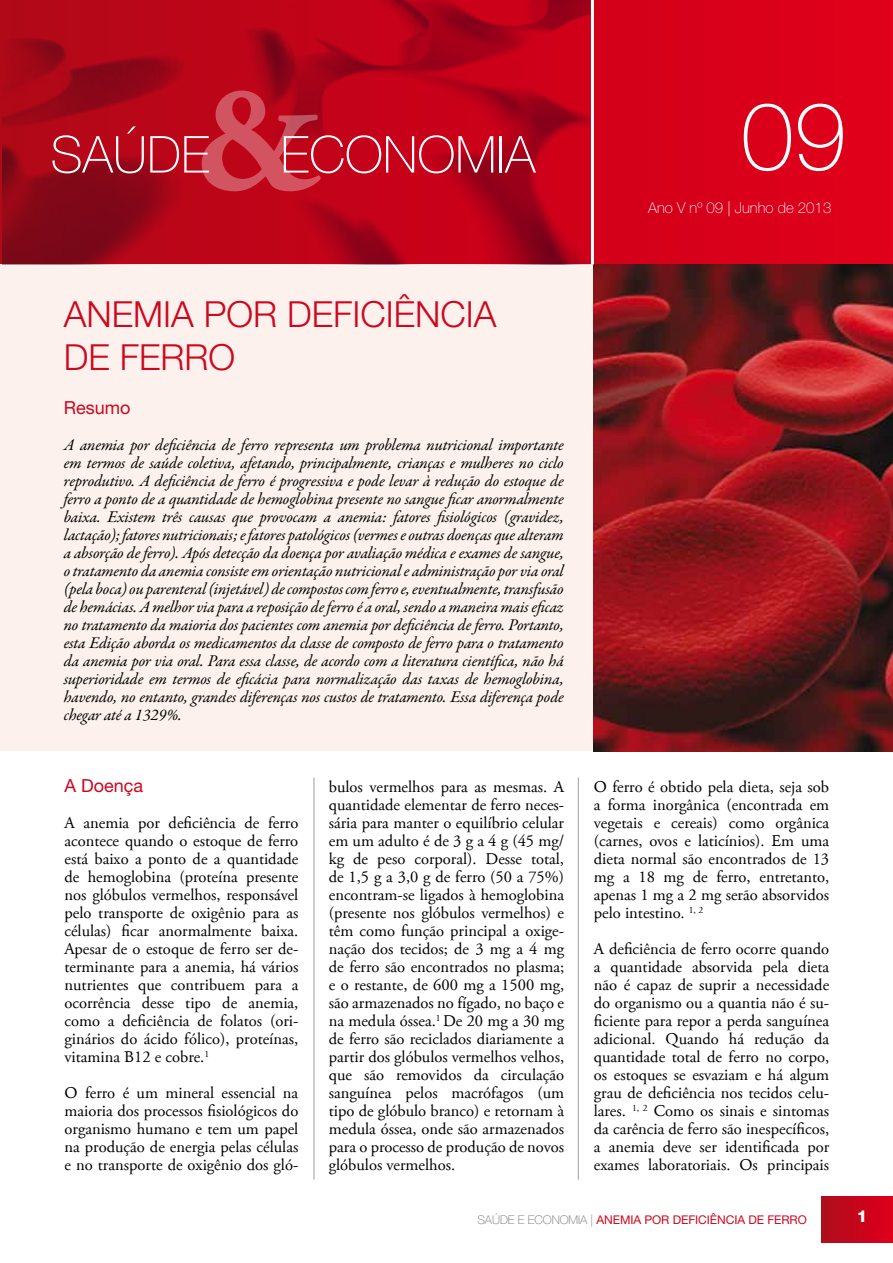
<style>
.page{position:relative;width:893px;height:1263px;background:#fff}
.page>*{position:absolute;margin:0;border:0;box-sizing:border-box;transform-origin:0 0}
.t1{font:700 154.05px "Adobe Garamond Pro";color:#fff}
.t2{font:100 94.5px "Helvetica Neue";color:#fff}
.t3{font:100 51px "Helvetica Neue";color:#fff}
.t4{font:300 36px/43.2px "Helvetica Neue";color:#cd071e}
.t5{font:18px "Helvetica Neue";color:#cd071e}
.t6{font:16.5px/18px "Adobe Garamond Pro";color:#000;text-align:justify}
.t7{font:italic 16.5px/18px "Garamond Premr Pro";letter-spacing:-.015em;color:#000;text-align:justify}
.t8{font:800 16.5px "Helvetica Neue";color:#fff}
.t9{font:100 15px "Helvetica Neue";color:#fff}
.t10{font:12px "Helvetica Neue";letter-spacing:-.005em;color:#cd071e}
.s1{font-weight:100;color:#707172}
</style>
<div class="page">
<img style="left:594px;top:264px;width:299px;height:487px">
<div style="left:0;top:264px;width:592px;height:487px;background:#fcf1ec"></div>
<div style="left:0;top:0;width:893px;height:264px;background:#da001a"></div>
<hr style="left:314px;top:777px;width:1px;height:402px;background:#9c9e9f">
<hr style="left:578px;top:777px;width:1px;height:402px;background:#9c9e9f">
<img style="left:2px;top:0;width:589px;height:264px">
<div style="left:822px;top:1196px;width:71px;height:47px;background:linear-gradient(to right,#ae0e1b,#df001a)"></div>
<hr style="left:591px;top:0;width:3px;height:264px;background:#fff">
<h1 class="t1" style="left:193px;top:51px;width:129px">&amp;</h1>
<h3 class="t3" style="left:50px;top:125px;width:161px">SAÚDE</h3>
<h3 class="t3" style="left:281px;top:125px;width:256px">ECONOMIA</h3>
<h2 class="t2" style="left:741px;top:82px;width:107px">09</h2>
<p class="t9" style="left:648px;top:199px;width:185px">Ano V nº 09 | Junho de 2013</p>
<h3 class="t4" style="left:64px;top:292px;width:430px">ANEMIA POR DEFICIÊNCIA<br>DE FERRO</h3>
<p class="t5" style="left:64px;top:397px;width:68px">Resumo</p>
<p class="t7" style="left:64px;top:437px;width:502px">A anemia por deficiência de ferro representa um problema nutricional importante em termos de saúde coletiva, afetando, principalmente, crianças e mulheres no ciclo reprodutivo. A deficiência de ferro é progressiva e pode levar à redução do estoque de ferro a ponto de a quantidade de hemoglobina presente no sangue ficar anormalmente baixa. Existem três causas que provocam a anemia: fatores fisiológicos (gravidez, lactação); fatores nutricionais; e fatores patológicos (vermes e outras doenças que alteram a absorção de ferro). Após detecção da doença por avaliação médica e exames de sangue, o tratamento da anemia consiste em orientação nutricional e administração por via oral (pela boca) ou parenteral (injetável) de compostos com ferro e, eventualmente, transfusão de hemácias. A melhor via para a reposição de ferro é a oral, sendo a maneira mais eficaz no tratamento da maioria dos pacientes com anemia por deficiência de ferro. Portanto, esta Edição aborda os medicamentos da classe de composto de ferro para o tratamento da anemia por via oral. Para essa classe, de acordo com a literatura científica, não há superioridade em termos de eficácia para normalização das taxas de hemoglobina, havendo, no entanto, grandes diferenças nos custos de tratamento. Essa diferença pode chegar até a 1329%.</p>
<p class="t5" style="left:65px;top:775px;width:80px">A Doença</p>
<p class="t6" style="left:65px;top:814px;width:235px">A anemia por deficiência de ferro acontece quando o estoque de ferro está baixo a ponto de a quantidade de hemoglobina (proteína presente nos glóbulos vermelhos, responsável pelo transporte de oxigênio para as células) ficar anormalmente baixa.<br>Apesar de o estoque de ferro ser de&shy;terminante para a anemia, há vários nutrientes que contribuem para a ocorrência desse tipo de anemia, como a deficiência de folatos (ori&shy;ginários do ácido fólico), proteínas, vitamina B12 e cobre.<sup>1</sup></p>
<p class="t6" style="left:65px;top:1084px;width:235px">O ferro é um mineral essencial na maioria dos processos fisiológicos do organismo humano e tem um papel na produção de energia pelas células e no transporte de oxigênio dos gló-</p>
<p class="t6" style="left:329px;top:778px;width:237px">bulos vermelhos para as mesmas. A quantidade elementar de ferro neces&shy;sária para manter o equilíbrio celular em um adulto é de 3 g a 4 g (45 mg/ kg de peso corporal). Desse total, de 1,5 g a 3,0 g de ferro (50 a 75%) encontram-se ligados à hemoglobina (presente nos glóbulos vermelhos) e têm como função principal a oxige&shy;nação dos tecidos; de 3 mg a 4 mg de ferro são encontrados no plasma; e o restante, de 600 mg a 1500 mg, são armazenados no fígado, no baço e na medula óssea.<sup>1</sup> De 20 mg a 30 mg de ferro são reciclados diariamente a partir dos glóbulos vermelhos velhos, que são removidos da circulação sanguínea pelos macrófagos (um tipo de glóbulo branco) e retornam à medula óssea, onde são armazenados para o processo de produção de novos glóbulos vermelhos.</p>
<p class="t6" style="left:594px;top:778px;width:237px">O ferro é obtido pela dieta, seja sob a forma inorgânica (encontrada em vegetais e cereais) como orgânica (carnes, ovos e laticínios). Em uma dieta normal são encontrados de 13 mg a 18 mg de ferro, entretanto, apenas 1 mg a 2 mg serão absorvidos pelo intestino. <sup>1,</sup> <sup>2</sup></p>
<p class="t6" style="left:594px;top:940px;width:237px">A deficiência de ferro ocorre quando a quantidade absorvida pela dieta não é capaz de suprir a necessidade do organismo ou a quantia não é su&shy;ficiente para repor a perda sanguínea adicional. Quando há redução da quantidade total de ferro no corpo, os estoques se esvaziam e há algum grau de deficiência nos tecidos celu&shy;lares. <sup>1,</sup> <sup>2</sup> Como os sinais e sintomas da carência de ferro são inespecíficos, a anemia deve ser identificada por exames laboratoriais. Os principais</p>
<p class="t10" style="left:477px;top:1213px;width:331px"><span class="s1">SAÚDE E ECONOMIA |</span> ANEMIA POR DEFICIÊNCIA DE FERRO</p>
<p class="t8" style="left:857px;top:1206px;width:12px">1</p>
</div>
